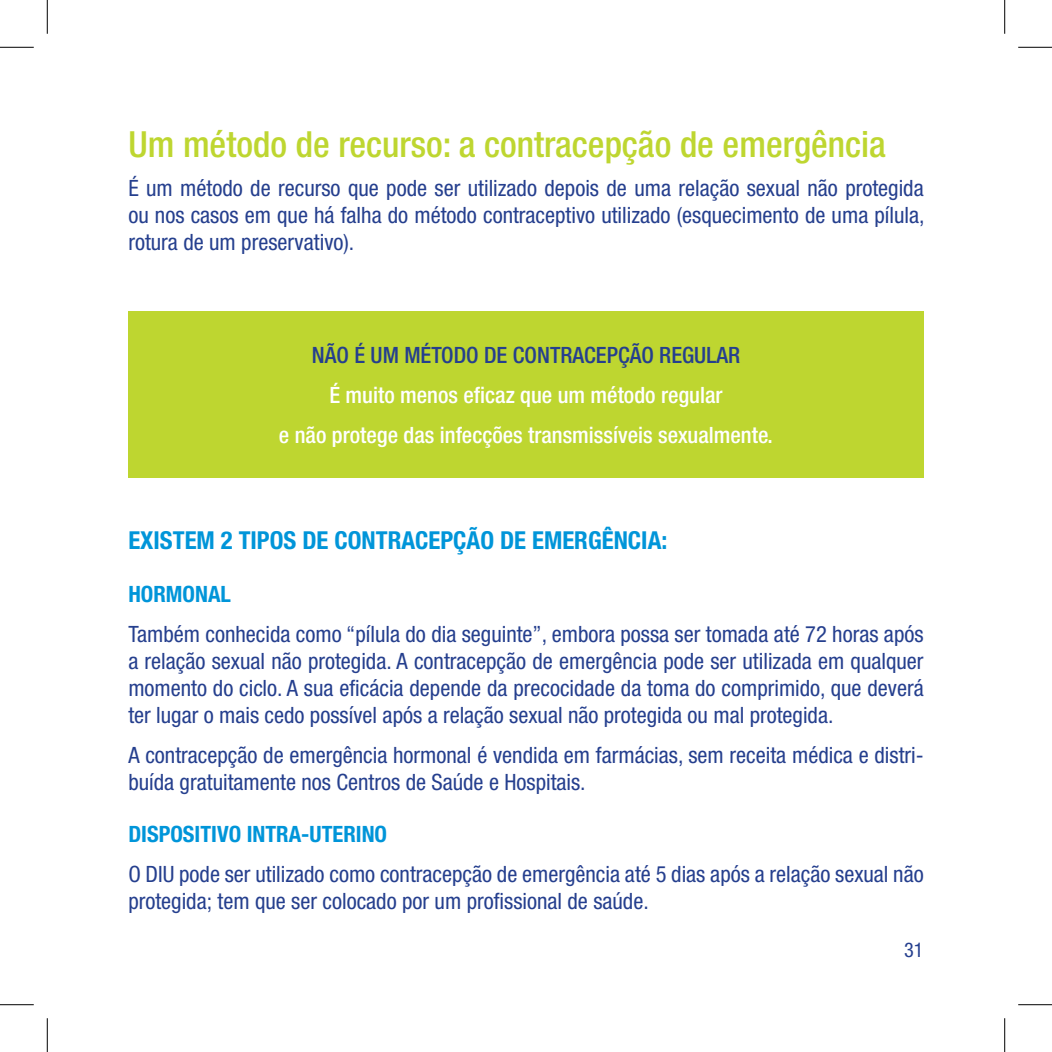
<style>
.page{position:relative;width:1052px;height:1052px;background:#fff}
.page>*{position:absolute;margin:0;border:0;box-sizing:border-box;transform-origin:0 0}
.sub_tit_verde{font:500 condensed 36px "Helvetica Neue";color:#bed630}
.Subtit_azul{font:700 condensed 24.75px "Helvetica Neue";color:#0095d9}
.txt{font:condensed 22.5px/27px "Helvetica Neue";color:#253f8e;text-align:justify}
.t1{font:500 condensed 22.5px/39.8px "Helvetica Neue";color:#fff;text-align:center}
.Subtit_azul-2{font:700 condensed 22.5px "Helvetica Neue";color:#0095d9}
.t2{font:condensed 20.25px "Helvetica Neue";color:#253f8e}
.s1{color:#253f8e}
</style>
<div class="page">
<div style="left:128px;top:310px;width:795px;height:167px;background:#bed630"></div>
<hr style="left:0;top:47px;width:34px;height:1px;background:#000">
<hr style="left:1017px;top:47px;width:34px;height:1px;background:#000">
<hr style="left:0;top:1004px;width:34px;height:1px;background:#000">
<hr style="left:1017px;top:1004px;width:34px;height:1px;background:#000">
<hr style="left:47px;top:0;width:1px;height:34px;background:#000">
<hr style="left:47px;top:1017px;width:1px;height:34px;background:#000">
<hr style="left:1004px;top:0;width:1px;height:34px;background:#000">
<hr style="left:1004px;top:1017px;width:1px;height:34px;background:#000">
<p class="sub_tit_verde" style="left:128px;top:122px;width:758px">Um método de recurso: a contracepção de emergência</p>
<p class="txt" style="left:128px;top:175px;width:797px">É um método de recurso que pode ser utilizado depois de uma relação sexual não protegida ou nos casos em que há falha do método contraceptivo utilizado (esquecimento de uma pílula, rotura de um preservativo).</p>
<p class="t1" style="left:279px;top:335px;width:495px"><span class="s1">NÃO É UM MÉTODO DE CONTRACEPÇÃO REGULAR<br></span>É muito menos eficaz que um método regular<br>e não protege das infecções transmissíveis sexualmente.</p>
<p class="Subtit_azul" style="left:128px;top:525px;width:540px">EXISTEM 2 TIPOS DE CONTRACEPÇÃO DE EMERGÊNCIA:</p>
<p class="Subtit_azul-2" style="left:128px;top:580px;width:104px">HORMONAL</p>
<p class="txt" style="left:128px;top:620px;width:796px">Também conhecida como “pílula do dia seguinte”, embora possa ser tomada até 72 horas após a relação sexual não protegida. A contracepção de emergência pode ser utilizada em qualquer momento do ciclo. A sua eficácia depende da precocidade da toma do comprimido, que deverá ter lugar o mais cedo possível após a relação sexual não protegida ou mal protegida.</p>
<p class="txt" style="left:128px;top:740px;width:796px">A contracepção de emergência hormonal é vendida em farmácias, sem receita médica e distri&shy;buída gratuitamente nos Centros de Saúde e Hospitais.</p>
<p class="Subtit_azul-2" style="left:128px;top:820px;width:260px">DISPOSITIVO INTRA-UTERINO</p>
<p class="txt" style="left:128px;top:860px;width:796px">O DIU pode ser utilizado como contracepção de emergência até 5 dias após a relação sexual não protegida; tem que ser colocado por um profissional de saúde.</p>
<p class="t2" style="left:904px;top:937px;width:21px">31</p>
</div>
